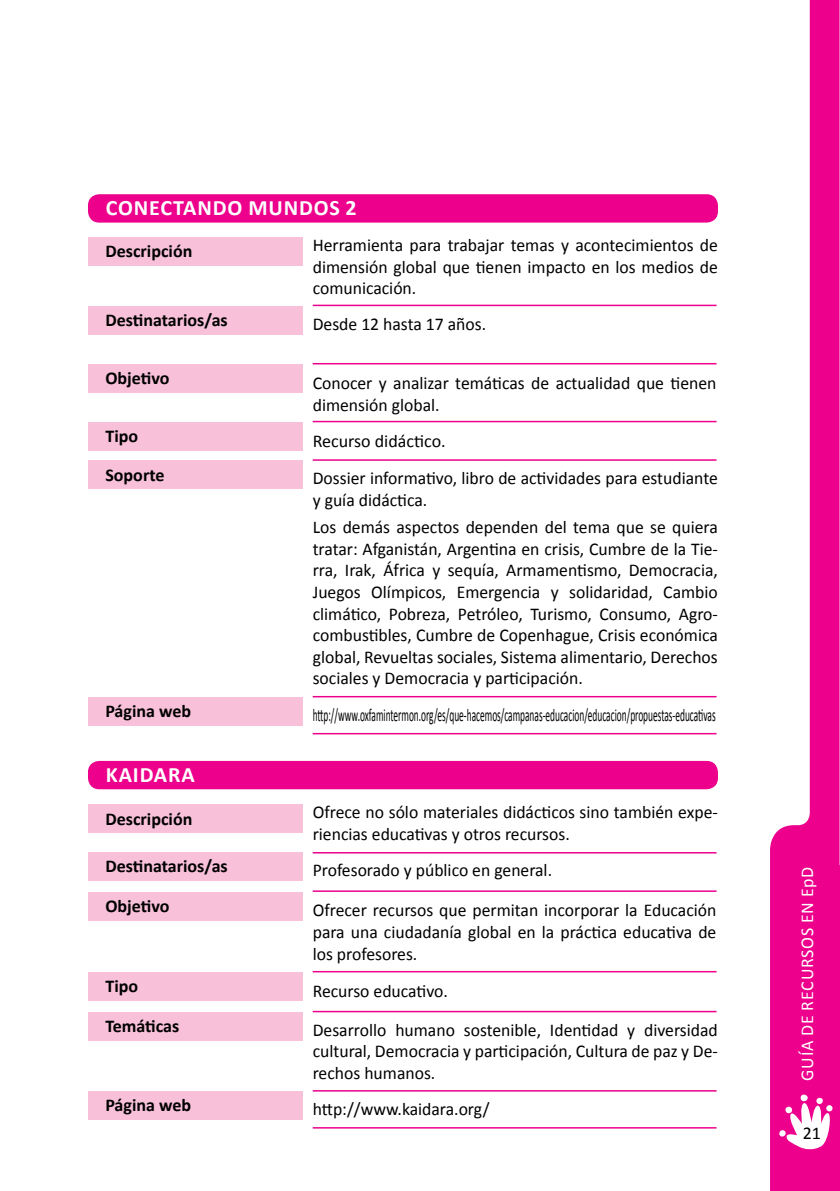
<style>
.page{position:relative;width:840px;height:1191px;background:#fff}
.page>*{position:absolute;margin:0;border:0;box-sizing:border-box;transform-origin:0 0}
.t1{font:700 22px "Calibri";letter-spacing:.04em;color:#fff}
.t2{font:18px/21.6px "Calibri";color:#000;text-align:justify}
.t3{font:700 18px "Calibri";color:#000}
.t4{font:18px "Calibri";color:#000;scale:.52 1}
.t5{font:18px "Calibri";letter-spacing:.04em;color:#fff}
</style>
<div class="page">
<svg style="left:770px;top:0;width:69px;height:1191px;fill:#ec008c"></svg>
<svg style="left:778px;top:1094px;width:54px;height:56px"></svg>
<div style="left:88px;top:237px;width:214px;height:29px;background:#f8c1d9"></div>
<div style="left:88px;top:306px;width:214px;height:28px;background:#f8c1d9"></div>
<div style="left:88px;top:364px;width:214px;height:29px;background:#f8c1d9"></div>
<div style="left:88px;top:422px;width:214px;height:29px;background:#f8c1d9"></div>
<div style="left:88px;top:194px;width:629px;height:29px;background:#ec008c;border-radius:11px"></div>
<hr style="left:312px;top:305px;width:404px;height:1px;background:#ec008c">
<hr style="left:312px;top:459px;width:404px;height:2px;background:#ec008c">
<hr style="left:312px;top:363px;width:404px;height:1px;background:#ec008c">
<hr style="left:312px;top:421px;width:404px;height:1px;background:#ec008c">
<div style="left:88px;top:461px;width:214px;height:28px;background:#f8c1d9"></div>
<div style="left:88px;top:697px;width:214px;height:29px;background:#f8c1d9"></div>
<hr style="left:312px;top:696px;width:404px;height:1px;background:#ec008c">
<hr style="left:312px;top:733px;width:404px;height:1px;background:#ec008c">
<div style="left:88px;top:761px;width:629px;height:28px;background:#ec008c;border-radius:11px"></div>
<div style="left:88px;top:804px;width:214px;height:29px;background:#f8c1d9"></div>
<div style="left:88px;top:852px;width:214px;height:28px;background:#f8c1d9"></div>
<div style="left:88px;top:892px;width:214px;height:28px;background:#f8c1d9"></div>
<div style="left:88px;top:972px;width:214px;height:28px;background:#f8c1d9"></div>
<hr style="left:312px;top:852px;width:404px;height:1px;background:#ec008c">
<hr style="left:312px;top:1010px;width:404px;height:2px;background:#ec008c">
<hr style="left:312px;top:890px;width:404px;height:2px;background:#ec008c">
<hr style="left:312px;top:971px;width:404px;height:1px;background:#ec008c">
<div style="left:88px;top:1012px;width:214px;height:28px;background:#f8c1d9"></div>
<div style="left:88px;top:1091px;width:214px;height:29px;background:#f8c1d9"></div>
<hr style="left:312px;top:1090px;width:404px;height:1px;background:#ec008c">
<hr style="left:312px;top:1127px;width:404px;height:1px;background:#ec008c">
<p class="t1" style="left:106px;top:194px;width:252px">Conectando Mundos 2</p>
<p class="t2" style="left:312px;top:234px;width:406px">Herramienta para trabajar temas y acontecimientos de dimensión global que tienen impacto en los medios de comunicación.</p>
<p class="t2" style="left:312px;top:313px;width:175px">Desde 12 hasta 17 años.</p>
<p class="t3" style="left:105px;top:240px;width:88px">Descripción</p>
<p class="t3" style="left:105px;top:308px;width:124px">Destinatarios/as</p>
<p class="t3" style="left:105px;top:367px;width:65px">Objetivo</p>
<p class="t3" style="left:105px;top:425px;width:34px">Tipo</p>
<p class="t3" style="left:105px;top:463px;width:60px">Soporte</p>
<p class="t3" style="left:105px;top:700px;width:87px">Página web</p>
<p class="t1" style="left:106px;top:760px;width:27px">KAIDARA</p>
<p class="t3" style="left:105px;top:807px;width:88px">Descripción</p>
<p class="t3" style="left:105px;top:854px;width:124px">Destinatarios/as</p>
<p class="t3" style="left:105px;top:894px;width:65px">Objetivo</p>
<p class="t3" style="left:105px;top:974px;width:34px">Tipo</p>
<p class="t3" style="left:105px;top:1014px;width:75px">Temáticas</p>
<p class="t3" style="left:105px;top:1094px;width:87px">Página web</p>
<p class="t2" style="left:312px;top:372px;width:405px">Conocer y analizar temáticas de actualidad que tienen dimensión global.</p>
<p class="t2" style="left:312px;top:430px;width:134px">Recurso didáctico.</p>
<p class="t2" style="left:312px;top:467px;width:406px">Dossier informativo, libro de actividades para estudiante y guía didáctica.</p>
<p class="t2" style="left:312px;top:516px;width:406px">Los demás aspectos dependen del tema que se quiera tratar: Afganistán, Argentina en crisis, Cumbre de la Tie&shy;rra, Irak, África y sequía, Armamentismo, Democracia, Juegos Olímpicos, Emergencia y solidaridad, Cambio climático, Pobreza, Petróleo, Turismo, Consumo, Agro&shy;combustibles, Cumbre de Copenhague, Crisis económica global, Revueltas sociales, Sistema alimentario, Derechos sociales y Democracia y participación.</p>
<p class="t4" style="left:312px;top:703px;width:776px">http://www.oxfamintermon.org/es/que-hacemos/campanas-educacion/educacion/propuestas-educativas</p>
<p class="t2" style="left:312px;top:801px;width:406px">Ofrece no sólo materiales didácticos sino también expe&shy;riencias educativas y otros recursos.</p>
<p class="t2" style="left:312px;top:859px;width:241px">Profesorado y público en general.</p>
<p class="t2" style="left:312px;top:899px;width:405px">Ofrecer recursos que permitan incorporar la Educación para una ciudadanía global en la práctica educativa de los profesores.</p>
<p class="t2" style="left:312px;top:980px;width:137px">Recurso educativo.</p>
<p class="t2" style="left:312px;top:1019px;width:406px">Desarrollo humano sostenible, Identidad y diversidad cultural, Democracia y participación, Cultura de paz y De&shy;rechos humanos.</p>
<p class="t2" style="left:312px;top:1098px;width:178px">http://www.kaidara.org/</p>
<p class="t5" style="left:795px;top:1080px;width:212px;rotate:-90deg">Guía de recursos en EpD</p>
<p class="t2" style="left:802px;top:1122px;width:20px">21</p>
</div>
